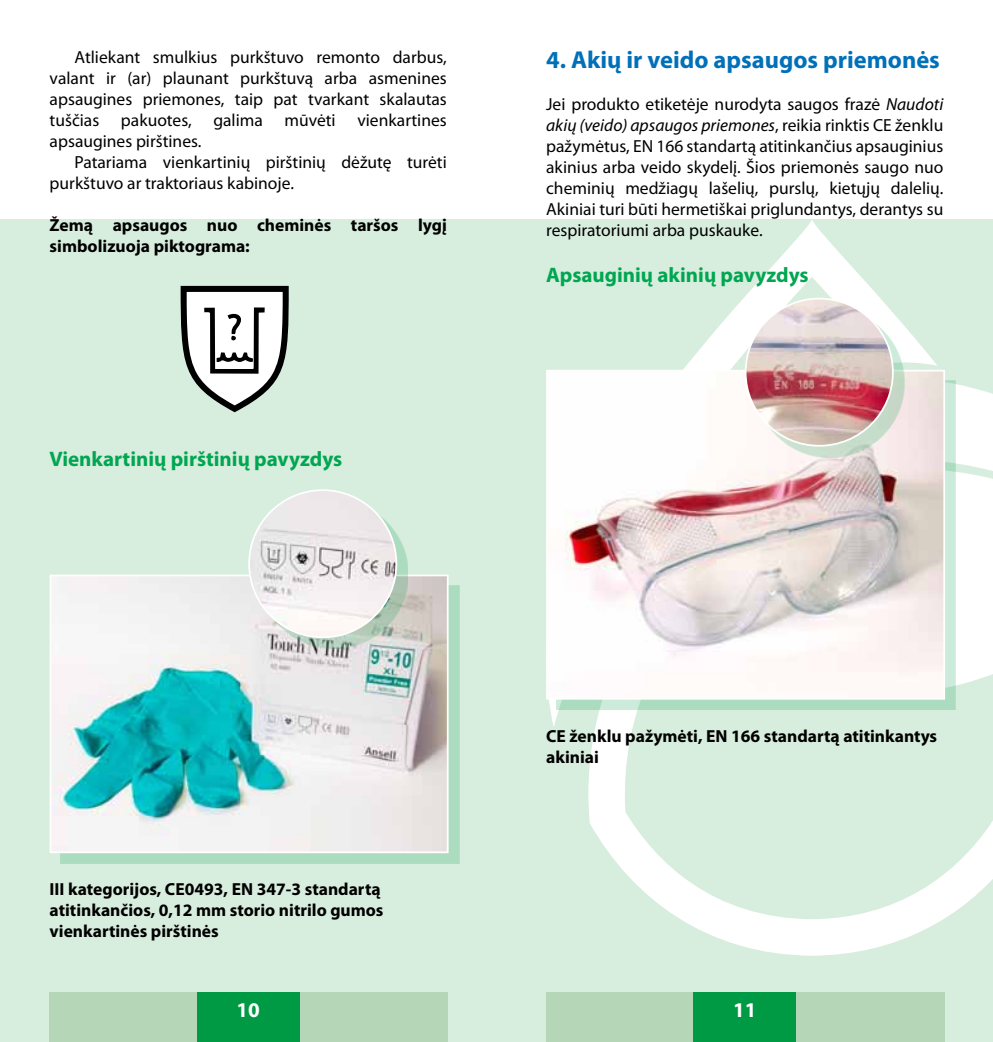
<style>
.page{position:relative;width:993px;height:1042px;background:#fff}
.page>*{position:absolute;margin:0;border:0;box-sizing:border-box;transform-origin:0 0}
.t1{font:700 24.5px "Myriad Pro";color:#0070b9}
.t2{font:700 21px "Myriad Pro";color:#00a651}
.t3{font:700 21px "Myriad Pro";color:#fff}
.t4{font:17.5px/21px "Myriad Pro";color:#000;text-align:justify}
.t5{font:700 17.5px/21px "Myriad Pro";color:#000}
.s1{font-style:italic}
</style>
<div class="page">
<div style="left:0;top:220px;width:992px;height:822px;background:#d7eddd"></div>
<svg style="left:546px;top:220px;width:446px;height:735px"></svg>
<div style="left:60px;top:585px;width:399px;height:279px;background:#094;opacity:.2"></div>
<img style="left:53px;top:577px;width:392px;height:273px">
<div style="left:50px;top:574px;width:398px;height:279px;border:2px solid #fff"></div>
<div style="left:556px;top:380px;width:399px;height:330px;background:#094;opacity:.2"></div>
<img style="left:549px;top:373px;width:392px;height:323px">
<div style="left:546px;top:370px;width:398px;height:329px;border:2px solid #fff"></div>
<div style="left:755px;top:308px;width:149px;height:149px;background:#094;opacity:.2"></div>
<img style="left:745px;top:299px;width:147px;height:147px;border-radius:74px">
<div style="left:258px;top:500px;width:150px;height:149px;background:#094;opacity:.2"></div>
<img style="left:249px;top:490px;width:147px;height:147px;border-radius:74px">
<svg style="left:180px;top:286px;width:108px;height:126px"></svg>
<div style="left:546px;top:992px;width:398px;height:50px;background:#b6d6b8"></div>
<div style="left:693px;top:992px;width:102px;height:50px;background:#094"></div>
<div style="left:50px;top:992px;width:398px;height:50px;background:#b6d6b8"></div>
<div style="left:197px;top:992px;width:102px;height:50px;background:#094"></div>
<p class="t4" style="left:50px;top:46px;width:398px;text-indent:25px">Atliekant smulkius purkštuvo remonto darbus, valant ir (ar) plaunant purkštuvą arba asmenines apsaugines priemones, taip pat tvarkant skalautas tuščias pakuotes, galima mūvėti vienkartines apsaugines pirštines.</p>
<p class="t4" style="left:50px;top:151px;width:398px;text-indent:25px">Patariama vienkartinių pirštinių dėžutę turėti purkštuvo ar traktoriaus kabinoje.</p>
<p class="t5" style="left:50px;top:214px;width:398px">Žemą apsaugos nuo cheminės taršos lygį simbolizuoja piktograma:</p>
<p class="t2" style="left:50px;top:445px;width:294px">Vienkartinių pirštinių pavyzdys</p>
<h1 class="t1" style="left:546px;top:44px;width:395px">4. Akių ir veido apsaugos priemonės</h1>
<p class="t4" style="left:546px;top:93px;width:398px">Jei produkto etiketėje nurodyta saugos frazė <span class="s1">Naudoti akių (veido) apsaugos priemones</span>, reikia rinktis CE ženklu pažymėtus, EN 166 standartą atitinkančius apsauginius akinius arba veido skydelį. Šios priemonės saugo nuo cheminių medžiagų lašelių, purslų, kietųjų dalelių.<br>Akiniai turi būti hermetiškai priglundantys, derantys su respiratoriumi arba puskauke.</p>
<p class="t2" style="left:546px;top:261px;width:264px">Apsauginių akinių pavyzdys</p>
<p class="t5" style="left:50px;top:878px;width:335px">III kategorijos, CE0493, EN 347-3 standartą atitinkančios, 0,12 mm storio nitrilo gumos vienkartinės pirštinės</p>
<p class="t5" style="left:546px;top:724px;width:392px">CE ženklu pažymėti, EN 166 standartą atitinkantys akiniai</p>
<p class="t3" style="left:236px;top:996px;width:25px">10</p>
<p class="t3" style="left:732px;top:996px;width:25px">11</p>
</div>
